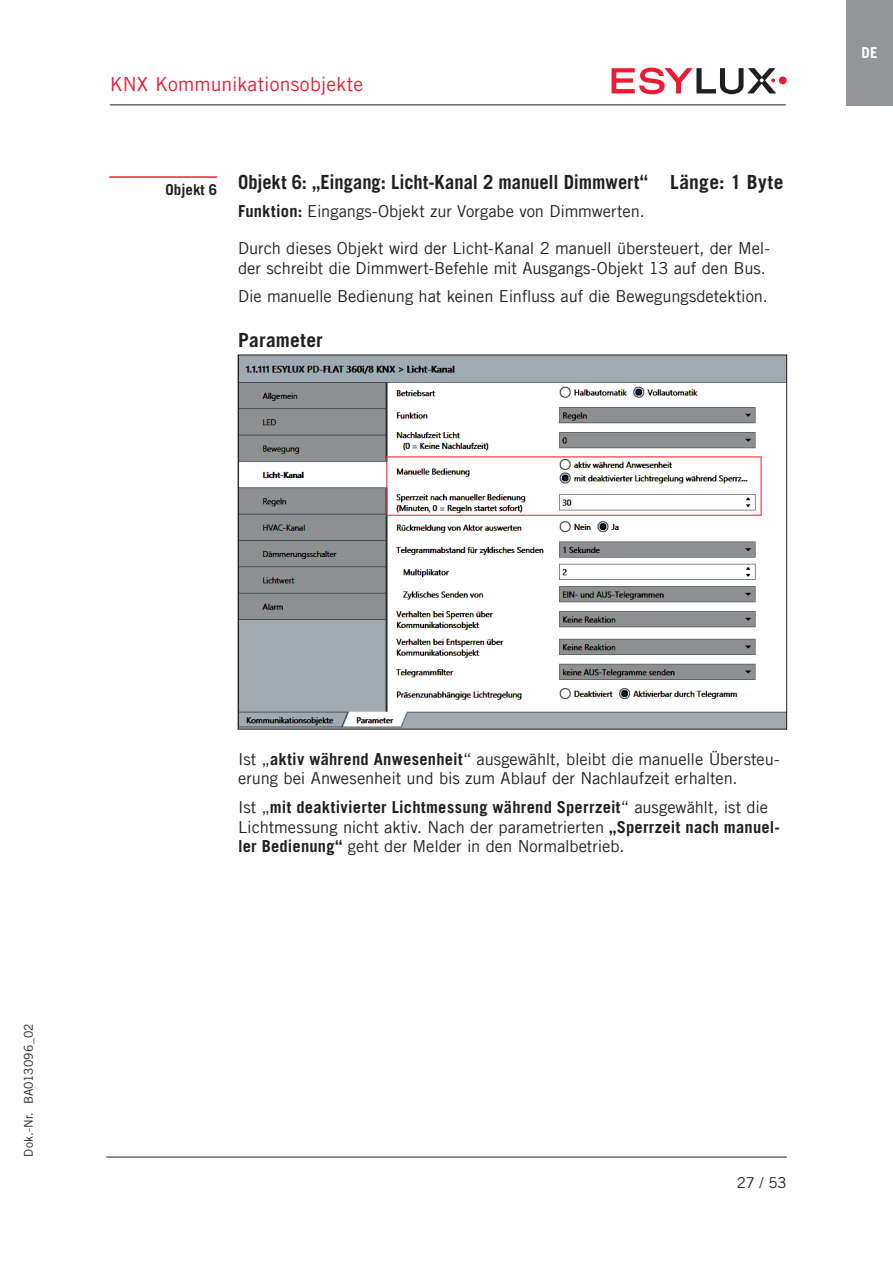
<style>
.page{position:relative;width:893px;height:1263px;background:#fff}
.page>*{position:absolute;margin:0;border:0;box-sizing:border-box;transform-origin:0 0}
.t1{font:700 19.5px "Trade Gothic LT Com";color:#231f20;scale:.95 1}
.t2{font:19.5px "Trade Gothic LT Com";letter-spacing:.01em;color:#ed1a33}
.t3{font:700 19.5px "Trade Gothic LT Com";color:#231f20}
.t4{font:16.5px/19.8px "Trade Gothic LT Com";letter-spacing:-.005em;color:#231f20}
.t5{font:700 15px "Trade Gothic LT Com";color:#231f20}
.t6{font:15px "Trade Gothic LT Com";color:#231f20}
.t7{font:700 15px "Trade Gothic LT Com";color:#fff}
.t8{font:12px "Trade Gothic LT Com";letter-spacing:.015em;color:#231f20}
.s1{font-weight:700}
</style>
<div class="page">
<hr style="left:106px;top:1157px;width:681px;height:1px;background:#231f20">
<div style="left:779px;top:76px;width:8px;height:8px;background:#ed1a33;border-radius:50%"></div>
<svg style="left:612px;top:68px;width:164px;height:26px"></svg>
<hr style="left:110px;top:104px;width:676px;height:1px;background:#231f20">
<div style="left:846px;top:0;width:47px;height:105px;background:#939598"></div>
<img style="left:240px;top:357px;width:545px;height:370px">
<hr style="left:109px;top:176px;width:108px;height:2px;background:#ed1a33">
<p class="t2" style="left:110px;top:72px;width:255px">KNX Kommunikationsobjekte</p>
<p class="t5" style="left:166px;top:180px;width:53px">Objekt 6</p>
<p class="t1" style="left:238px;top:170px;width:576px">Objekt 6: „Eingang: Licht-Kanal 2 manuell Dimmwert“ Länge: 1 Byte</p>
<p class="t4" style="left:238px;top:201px;width:408px"><span class="s1">Funktion:</span> Eingangs-Objekt zur Vorgabe von Dimmwerten.</p>
<p class="t4" style="left:238px;top:238px;width:533px">Durch dieses Objekt wird der Licht-Kanal 2 manuell übersteuert, der Mel&shy;der schreibt die Dimmwert-Befehle mit Ausgangs-Objekt 13 auf den Bus.</p>
<p class="t4" style="left:238px;top:286px;width:531px">Die manuelle Bedienung hat keinen Einfluss auf die Bewegungsdetektion.</p>
<p class="t3" style="left:238px;top:328px;width:86px">Parameter</p>
<p class="t7" style="left:862px;top:43px;width:17px">DE</p>
<p class="t8" style="left:21px;top:1157px;width:135px;rotate:-90deg">Dok.-Nr. BA013096_02</p>
<p class="t4" style="left:238px;top:749px;width:543px">Ist „<span class="s1">aktiv während Anwesenheit</span>“ ausgewählt, bleibt die manuelle Übersteu&shy;erung bei Anwesenheit und bis zum Ablauf der Nachlaufzeit erhalten.</p>
<p class="t4" style="left:238px;top:797px;width:543px">Ist „<span class="s1">mit deaktivierter Lichtmessung während Sperrzeit</span>“ ausgewählt, ist die<br>Lichtmessung nicht aktiv. Nach der parametrierten <span class="s1">„Sperrzeit nach manuel&shy;ler Bedienung“</span> geht der Melder in den Normalbetrieb.</p>
<p class="t6" style="left:737px;top:1174px;width:51px">27 / 53</p>
</div>
